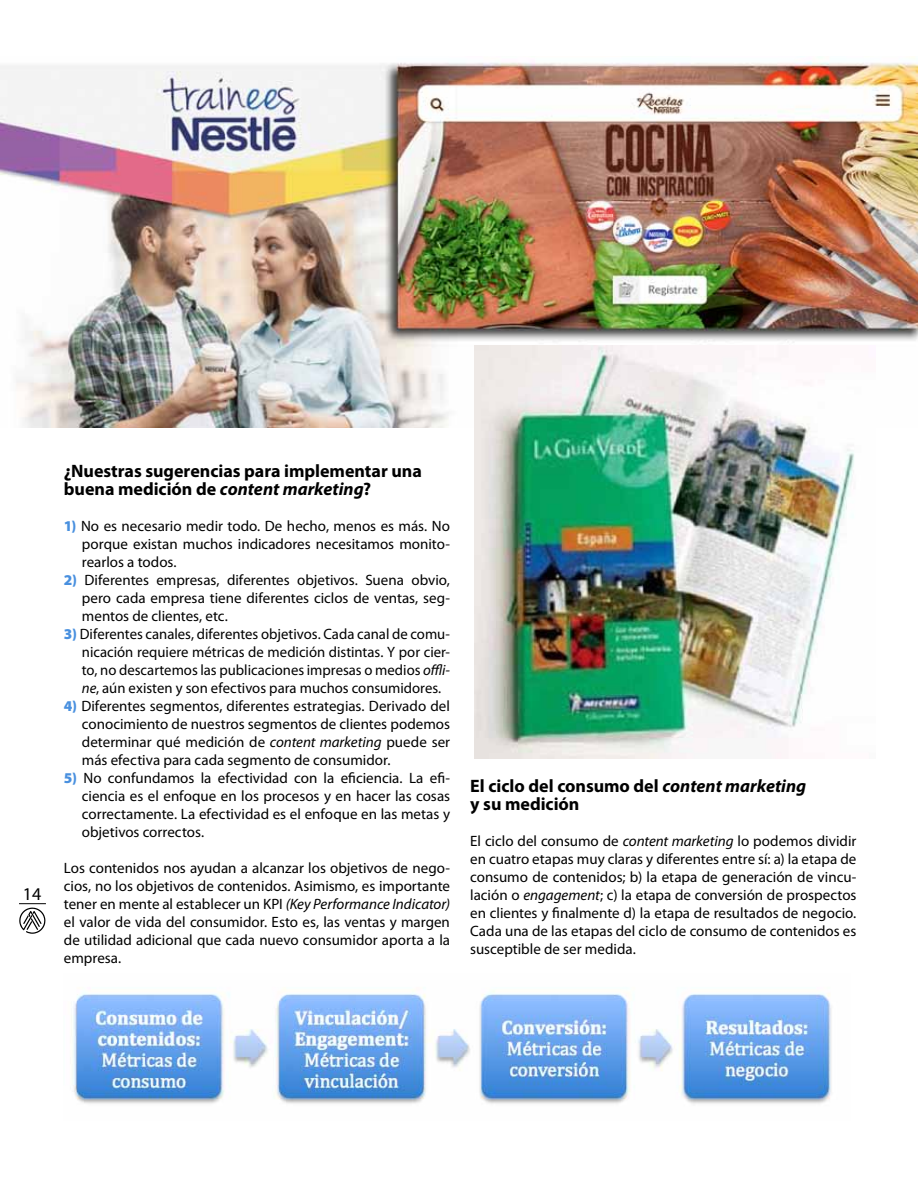
<style>
.page{position:relative;width:918px;height:1188px;background:#fff}
.page>*{position:absolute;margin:0;border:0;box-sizing:border-box;transform-origin:0 0}
.t1{font:700 18px/18px "Myriad Pro";letter-spacing:-.005em;color:#000}
.t2{font:18px "Myriad";color:#000}
.t3{font:15px/18px "Myriad Pro";color:#000;text-align:justify}
.s1{font-style:italic}
.s2{font-weight:900;color:#4990df}
</style>
<div class="page">
<svg style="left:19px;top:903px;width:27px;height:31px"></svg>
<img style="left:0;top:61px;width:918px;height:367px">
<img style="left:475px;top:345px;width:401px;height:413px">
<img style="left:71px;top:989px;width:760px;height:115px">
<p class="t2" style="left:23px;top:885px;width:20px">14</p>
<p class="t1" style="left:64px;top:461px;width:359px">¿Nuestras sugerencias para implementar una buena medición de <span class="s1">content marketing</span>?</p>
<p class="t3" style="left:82px;top:516px;width:370px;text-indent:-18px"><span class="s2">1)</span> No es necesario medir todo. De hecho, menos es más. No porque existan muchos indicadores necesitamos monito&shy;rearlos a todos.</p>
<p class="t3" style="left:82px;top:570px;width:370px;text-indent:-18px"><span class="s2">2)</span> Diferentes empresas, diferentes objetivos. Suena obvio, pero cada empresa tiene diferentes ciclos de ventas, seg&shy;mentos de clientes, etc.</p>
<p class="t3" style="left:82px;top:624px;width:370px;text-indent:-18px"><span class="s2">3)</span> Diferentes canales, diferentes objetivos. Cada canal de comu&shy;nicación requiere métricas de medición distintas. Y por cier&shy;to, no descartemos las publicaciones impresas o medios <span class="s1">offli&shy;ne</span>, aún existen y son efectivos para muchos consumidores.</p>
<p class="t3" style="left:82px;top:696px;width:370px;text-indent:-18px"><span class="s2">4)</span> Diferentes segmentos, diferentes estrategias. Derivado del conocimiento de nuestros segmentos de clientes podemos determinar qué medición de <span class="s1">content marketing</span> puede ser más efectiva para cada segmento de consumidor.</p>
<p class="t3" style="left:82px;top:768px;width:370px;text-indent:-18px"><span class="s2">5)</span> No confundamos la efectividad con la eficiencia. La efi&shy;ciencia es el enfoque en los procesos y en hacer las cosas correctamente. La efectividad es el enfoque en las metas y objetivos correctos.</p>
<p class="t3" style="left:64px;top:858px;width:388px">Los contenidos nos ayudan a alcanzar los objetivos de nego&shy;cios, no los objetivos de contenidos. Asimismo, es importante tener en mente al establecer un KPI <span class="s1">(Key Performance Indicator) </span>el valor de vida del consumidor. Esto es, las ventas y margen de utilidad adicional que cada nuevo consumidor aporta a la empresa.</p>
<p class="t1" style="left:470px;top:777px;width:338px">El ciclo del consumo del <span class="s1">content marketing </span>y su medición</p>
<p class="t3" style="left:470px;top:832px;width:388px">El ciclo del consumo de <span class="s1">content marketing</span> lo podemos dividir en cuatro etapas muy claras y diferentes entre sí: a) la etapa de consumo de contenidos; b) la etapa de generación de vincu&shy;lación o <span class="s1">engagement</span>; c) la etapa de conversión de prospectos en clientes y finalmente d) la etapa de resultados de negocio.<br>Cada una de las etapas del ciclo de consumo de contenidos es susceptible de ser medida.</p>
</div>
